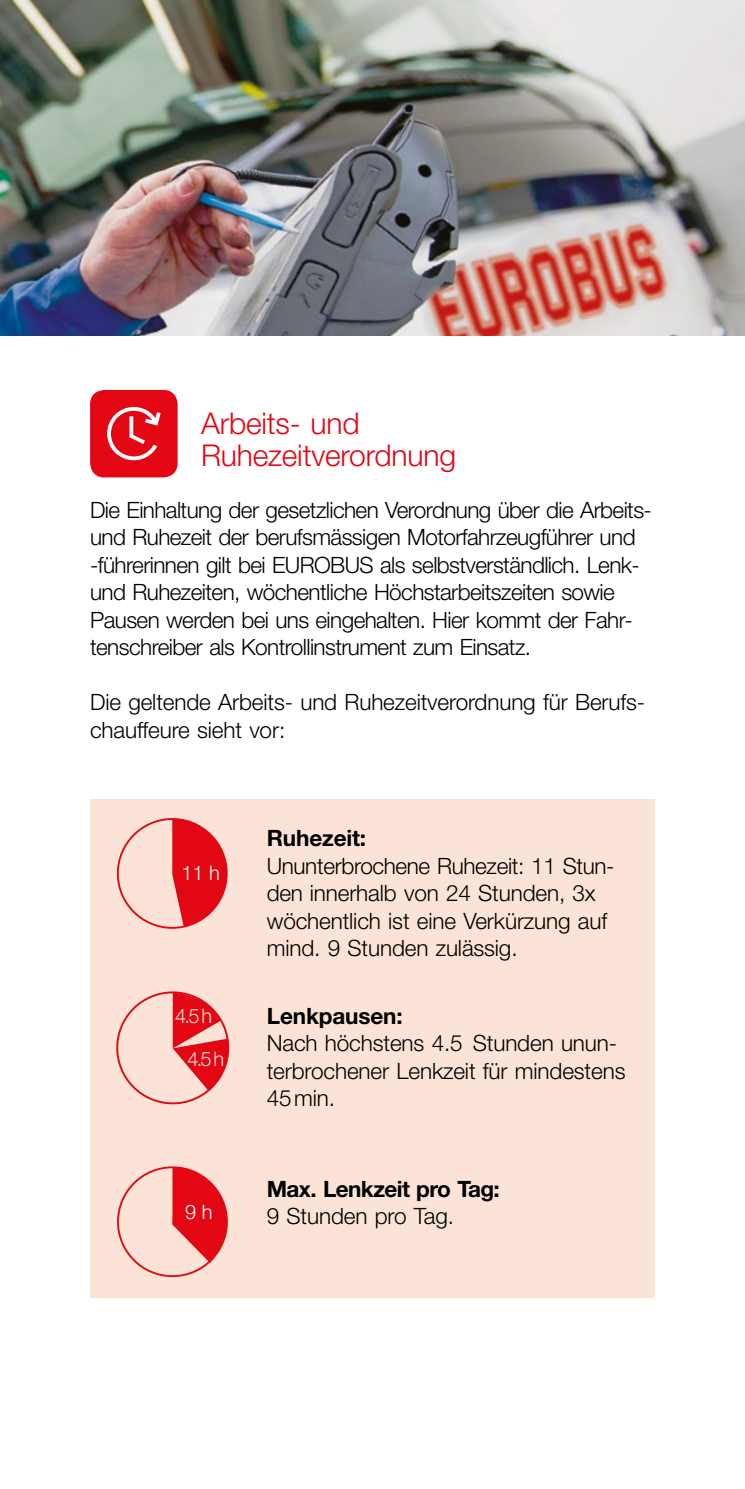
<style>
.page{position:relative;width:745px;height:1489px;background:#fff}
.page>*{position:absolute;margin:0;border:0;box-sizing:border-box;transform-origin:0 0}
.t1{font:300 30px/32.5px "Helvetica Neue LT Std";letter-spacing:-.005em;color:#e30613}
.t2{font:300 22.5px/27.5px "Helvetica Neue LT Std";letter-spacing:-.025em;color:#000}
.t3{font:300 22.5px/27.5px "Helvetica Neue LT Std";letter-spacing:-.005em;color:#000}
.t4{font:700 22.5px "Helvetica Neue LT Std";letter-spacing:-.005em;color:#000}
.t5{font:700 22.5px "Helvetica Neue LT Std";letter-spacing:-.025em;color:#000}
.t6{font:300 20px/42.8px "Helvetica Neue LT Std";color:#fce1d5}
.t7{font:300 20px "Helvetica Neue LT Std";color:#fff}
</style>
<div class="page">
<img style="left:0;top:0;width:744px;height:335px">
<div style="left:90px;top:390px;width:87px;height:87px;background:#e30613;border-radius:14px"></div>
<svg style="left:107px;top:407px;width:53px;height:53px"></svg>
<div style="left:90px;top:798px;width:564px;height:499px;background:#fce3d7"></div>
<svg style="left:172px;top:818px;width:56px;height:109px"></svg>
<svg style="left:172px;top:1166px;width:56px;height:96px"></svg>
<svg style="left:173px;top:992px;width:56px;height:99px"></svg>
<h1 class="t1" style="left:201px;top:406px;width:256px">Arbeits- und<br>Ruhezeitverordnung</h1>
<p class="t2" style="left:90px;top:495px;width:563px">Die Einhaltung der gesetzlichen Verordnung über die Arbeits&shy;und Ruhezeit der berufsmässigen Motorfahrzeugführer und -führerinnen gilt bei EUROBUS als selbstverständlich. Lenk&shy;und Ruhezeiten, wöchentliche Höchstarbeitszeiten sowie Pausen werden bei uns eingehalten. Hier kommt der Fahr&shy;tenschreiber als Kontrollinstrument zum Einsatz.</p>
<p class="t3" style="left:90px;top:688px;width:556px">Die geltende Arbeits- und Ruhezeitverordnung für Berufs&shy;chauffeure sieht vor:</p>
<p class="t7" style="left:181px;top:860px;width:40px">11 h</p>
<p class="t6" style="left:187px;top:994px;width:38px;text-indent:-12px">4.5 h<br>4.5 h</p>
<p class="t7" style="left:185px;top:1199px;width:29px">9 h</p>
<p class="t4" style="left:266px;top:824px;width:101px">Ruhezeit:</p>
<p class="t3" style="left:266px;top:851px;width:349px">Ununterbrochene Ruhezeit: 11 Stun&shy;den innerhalb von 24 Stunden, 3x wöchentlich ist eine Verkürzung auf mind. 9 Stunden zulässig.</p>
<p class="t4" style="left:266px;top:1001px;width:137px">Lenkpausen:</p>
<p class="t3" style="left:266px;top:1029px;width:360px">Nach höchstens 4.5 Stunden unun&shy;terbrochener Lenkzeit für mindestens<br>45min.</p>
<p class="t5" style="left:266px;top:1174px;width:234px">Max. Lenkzeit pro Tag:</p>
<p class="t3" style="left:266px;top:1201px;width:189px">9 Stunden pro Tag.</p>
</div>
